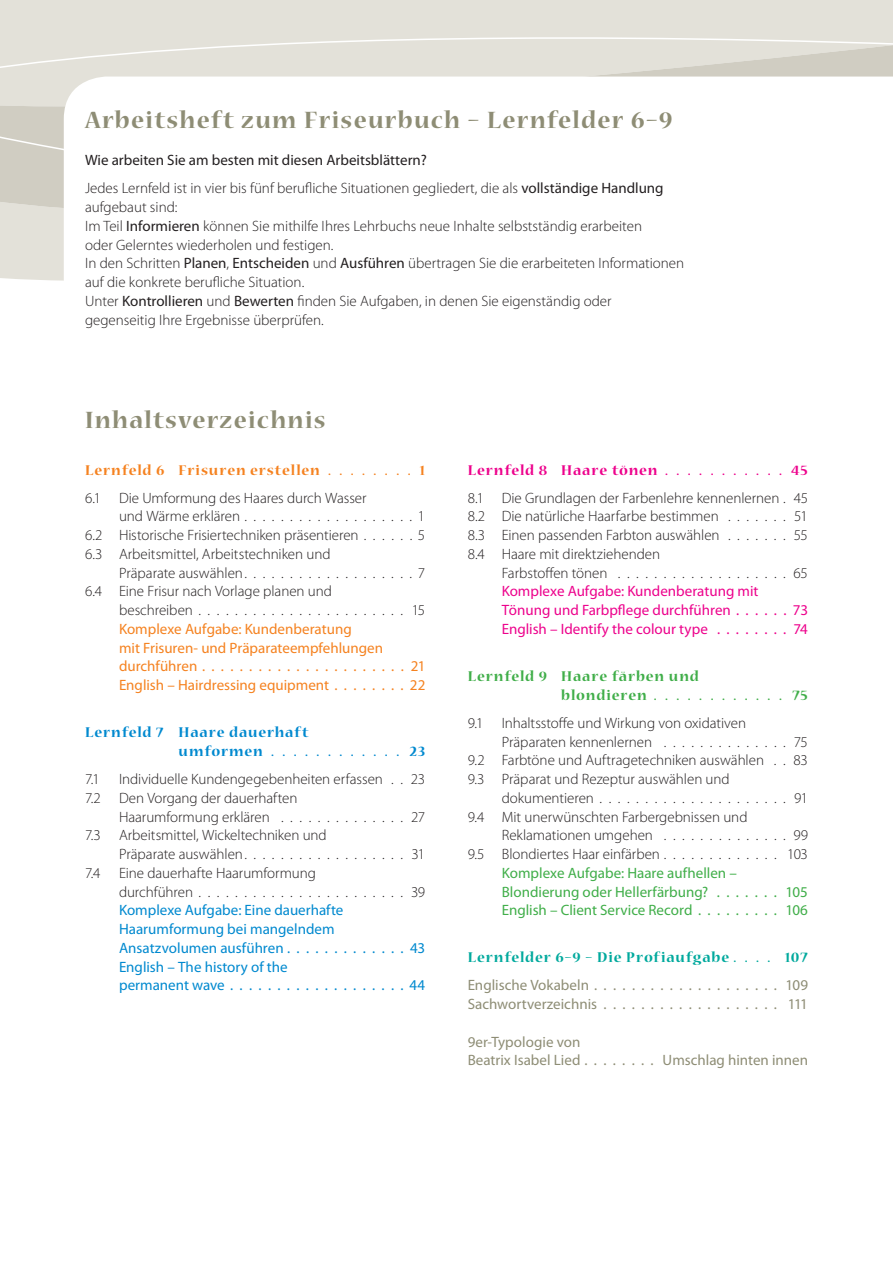
<style>
.page{position:relative;width:893px;height:1263px;background:#fff}
.page>*{position:absolute;margin:0;border:0;box-sizing:border-box;transform-origin:0 0}
.t1{font:700 26.25px "Nueva Std";letter-spacing:.05em;color:#8e8d75}
.t2{font:700 15.75px/18.8px "Nueva Std";letter-spacing:.05em;color:#40ae49}
.t3{font:700 15.75px/18.8px "Nueva Std";letter-spacing:.05em;color:#0089cf}
.t4{font:700 15.75px "Nueva Std";letter-spacing:.05em;color:#00a99d}
.t5{font:700 15.75px "Nueva Std";letter-spacing:.055em;color:#f58220}
.t6{font:700 15.75px "Nueva Std";letter-spacing:.05em;color:#ed028c}
.t7{font:300 15px/18.8px "Myriad Pro";color:#231f20}
.t8{font:15px/18.8px "Myriad Pro";color:#0089cf}
.t9{font:15px/18.8px "Myriad Pro";color:#8e8d75}
.t10{font:15px/18.8px "Myriad Pro";color:#f58220}
.t11{font:15px/28.2px "Myriad Pro";color:#231f20}
.t12{font:15px/18.8px "Myriad Pro";color:#ed028c}
.t13{font:15px/18.8px "Myriad Pro";color:#40ae49}
.s1{font-weight:300}
.s2{font-weight:400}
</style>
<div class="page">
<svg style="left:0;top:0;width:893px;height:276px;background:#e1dfd6"></svg>
<svg style="left:64px;top:77px;width:829px;height:199px"></svg>
<h1 class="t1" style="left:85px;top:109px;width:589px">Arbeitsheft zum Friseurbuch – Lernfelder 6–9</h1>
<p class="t11" style="left:85px;top:147px;width:580px">Wie arbeiten Sie am besten mit diesen Arbeitsblättern?<br><span class="s1">Jedes Lernfeld ist in vier bis fünf berufliche Situationen gegliedert, die als</span> vollständige Handlung</p>
<p class="t7" style="left:85px;top:199px;width:601px">aufgebaut sind:<br>Im Teil <span class="s2">Informieren</span> können Sie mithilfe Ihres Lehrbuchs neue Inhalte selbstständig erarbeiten<br>oder Gelerntes wiederholen und festigen.<br>In den Schritten <span class="s2">Planen</span>, <span class="s2">Entscheiden</span> und <span class="s2">Ausführen</span> übertragen Sie die erarbeiteten Informationen auf die konkrete berufliche Situation.<br>Unter <span class="s2">Kontrollieren</span> und <span class="s2">Bewerten</span> finden Sie Aufgaben, in denen Sie eigenständig oder gegenseitig Ihre Ergebnisse überprüfen.</p>
<h1 class="t1" style="left:85px;top:409px;width:242px">Inhaltsverzeichnis</h1>
<p class="t5" style="left:85px;top:464px;width:342px">Lernfeld 6 Frisuren erstellen . . . . . . . . 1</p>
<p class="t7" style="left:85px;top:489px;width:283px">6.1 Die Umformung des Haares durch Wasser</p>
<p class="t7" style="left:119px;top:508px;width:308px">und Wärme erklären . . . . . . . . . . . . . . . . . . . 1</p>
<p class="t7" style="left:85px;top:527px;width:342px">6.2 Historische Frisiertechniken präsentieren . . . . . . 5</p>
<p class="t7" style="left:85px;top:546px;width:247px">6.3 Arbeitsmittel, Arbeitstechniken und</p>
<p class="t7" style="left:119px;top:564px;width:308px">Präparate auswählen. . . . . . . . . . . . . . . . . . . 7</p>
<p class="t7" style="left:85px;top:583px;width:248px">6.4 Eine Frisur nach Vorlage planen und</p>
<p class="t7" style="left:119px;top:602px;width:308px">beschreiben . . . . . . . . . . . . . . . . . . . . . . . 15</p>
<p class="t10" style="left:119px;top:621px;width:308px">Komplexe Aufgabe: Kundenberatung<br>mit Frisuren- und Präparateempfehlungen durchführen . . . . . . . . . . . . . . . . . . . . . . 21<br>English – Hairdressing equipment . . . . . . . . 22</p>
<p class="t3" style="left:179px;top:724px;width:248px;text-indent:-94px">Lernfeld 7 Haare dauerhaft<br>umformen . . . . . . . . . . . . 23</p>
<p class="t7" style="left:85px;top:771px;width:16px">7.1</p>
<p class="t7" style="left:85px;top:771px;width:342px;text-indent:34px">Individuelle Kundengegebenheiten erfassen . . 23<br>7.2 Den Vorgang der dauerhaften</p>
<p class="t7" style="left:85px;top:808px;width:342px;text-indent:34px">Haarumformung erklären . . . . . . . . . . . . . . 27<br>7.3 Arbeitsmittel, Wickeltechniken und</p>
<p class="t7" style="left:85px;top:846px;width:342px;text-indent:34px">Präparate auswählen. . . . . . . . . . . . . . . . . . 31<br>7.4 Eine dauerhafte Haarumformung</p>
<p class="t7" style="left:119px;top:883px;width:308px">durchführen . . . . . . . . . . . . . . . . . . . . . . . 39</p>
<p class="t8" style="left:119px;top:902px;width:308px">Komplexe Aufgabe: Eine dauerhafte Haarumformung bei mangelndem Ansatzvolumen ausführen . . . . . . . . . . . . . 43<br>English – The history of the<br>permanent wave . . . . . . . . . . . . . . . . . . . 44</p>
<p class="t6" style="left:468px;top:464px;width:342px">Lernfeld 8 Haare tönen . . . . . . . . . . . 45</p>
<p class="t7" style="left:468px;top:489px;width:342px;text-align:justify">8.1 Die Grundlagen der Farbenlehre kennenlernen . 45<br>8.2 Die natürliche Haarfarbe bestimmen . . . . . . . 51<br>8.3 Einen passenden Farbton auswählen . . . . . . . 55<br>8.4 Haare mit direktziehenden</p>
<p class="t7" style="left:502px;top:564px;width:308px">Farbstoffen tönen . . . . . . . . . . . . . . . . . . . 65</p>
<p class="t12" style="left:502px;top:583px;width:308px">Komplexe Aufgabe: Kundenberatung mit<br>Tönung und Farbpflege durchführen . . . . . . 73<br>English – Identify the colour type . . . . . . . . 74</p>
<p class="t2" style="left:561px;top:667px;width:248px;text-indent:-94px">Lernfeld 9 Haare färben und<br>blondieren . . . . . . . . . . . . 75</p>
<p class="t7" style="left:468px;top:714px;width:280px">9.1 Inhaltsstoffe und Wirkung von oxidativen</p>
<p class="t7" style="left:502px;top:733px;width:308px">Präparaten kennenlernen . . . . . . . . . . . . . . 75</p>
<p class="t7" style="left:468px;top:752px;width:342px">9.2 Farbtöne und Auftragetechniken auswählen . . 83</p>
<p class="t7" style="left:468px;top:771px;width:263px">9.3 Präparat und Rezeptur auswählen und</p>
<p class="t7" style="left:502px;top:789px;width:308px">dokumentieren . . . . . . . . . . . . . . . . . . . . . 91</p>
<p class="t7" style="left:468px;top:808px;width:281px">9.4 Mit unerwünschten Farbergebnissen und</p>
<p class="t7" style="left:502px;top:827px;width:308px">Reklamationen umgehen . . . . . . . . . . . . . . 99</p>
<p class="t7" style="left:468px;top:846px;width:342px">9.5 Blondiertes Haar einfärben . . . . . . . . . . . . . 103</p>
<p class="t13" style="left:502px;top:864px;width:308px">Komplexe Aufgabe: Haare aufhellen –<br>Blondierung oder Hellerfärbung? . . . . . . . 105<br>English – Client Service Record . . . . . . . . . 106</p>
<p class="t4" style="left:468px;top:951px;width:342px">Lernfelder 6–9 – Die Profiaufgabe . . . . 107</p>
<p class="t9" style="left:468px;top:977px;width:342px">Englische Vokabeln . . . . . . . . . . . . . . . . . . . . 109<br>Sachwortverzeichnis . . . . . . . . . . . . . . . . . . . 111</p>
<p class="t9" style="left:468px;top:1033px;width:342px">9er-Typologie von<br>Beatrix Isabel Lied . . . . . . . . Umschlag hinten innen</p>
</div>
